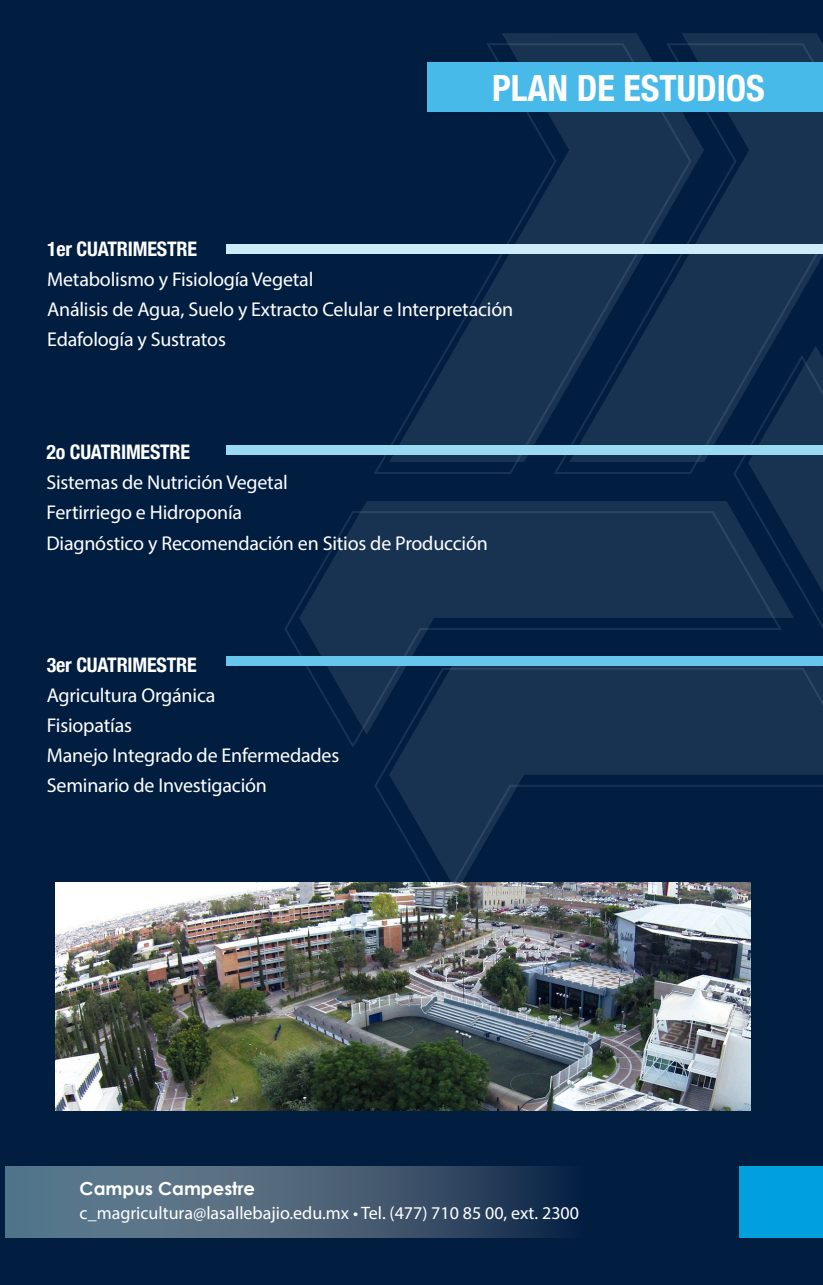
<style>
.page{position:relative;width:823px;height:1285px;background:#fff}
.page>*{position:absolute;margin:0;border:0;box-sizing:border-box;transform-origin:0 0}
.t1{font:700 condensed 36px "Helvetica Neue";color:#fff}
.t2{font:20px/30px "Myriad Pro";letter-spacing:-.01em;color:#fff}
.t3{font:700 condensed 20px "Helvetica Neue";letter-spacing:-.01em;color:#fff}
.t4{font:18px "Myriad Pro";color:#fff}
.t5{font:700 18px "Century Gothic";color:#fff}
</style>
<div class="page">
<div style="left:1px;top:1px;width:822px;height:1283px;background:#011e41"></div>
<div style="left:362px;top:501px;width:369px;height:9px;background:#183352"></div>
<svg style="left:502px;top:33px;width:202px;height:10px;fill:#183352"></svg>
<svg style="left:693px;top:43px;width:130px;height:427px"></svg>
<svg style="left:284px;top:510px;width:448px;height:237px"></svg>
<svg style="left:732px;top:346px;width:91px;height:320px"></svg>
<svg style="left:372px;top:43px;width:321px;height:431px"></svg>
<svg style="left:373px;top:666px;width:450px;height:238px"></svg>
<div style="left:427px;top:63px;width:396px;height:49px;background:#47bae9"></div>
<svg style="left:5px;top:1166px;width:552px;height:71px;background:#476076"></svg>
<div style="left:740px;top:1165px;width:83px;height:72px;background:#00a0df"></div>
<img style="left:56px;top:882px;width:694px;height:228px">
<div style="left:226px;top:244px;width:597px;height:9px;background:#ccecf9"></div>
<div style="left:226px;top:445px;width:597px;height:9px;background:#99d9f2"></div>
<div style="left:226px;top:656px;width:597px;height:9px;background:#66c6ec"></div>
<h1 class="t1" style="left:492px;top:59px;width:274px">PLAN DE ESTUDIOS</h1>
<p class="t3" style="left:47px;top:232px;width:151px">1er CUATRIMESTRE</p>
<p class="t2" style="left:47px;top:264px;width:468px">Metabolismo y Fisiología Vegetal<br>Análisis de Agua, Suelo y Extracto Celular e Interpretación<br>Edafología y Sustratos</p>
<p class="t3" style="left:46px;top:435px;width:145px">2o CUATRIMESTRE</p>
<p class="t2" style="left:46px;top:467px;width:443px">Sistemas de Nutrición Vegetal<br>Fertirriego e Hidroponía<br>Diagnóstico y Recomendación en Sitios de Producción</p>
<p class="t3" style="left:47px;top:648px;width:151px">3er CUATRIMESTRE</p>
<p class="t2" style="left:47px;top:680px;width:294px">Agricultura Orgánica<br>Fisiopatías<br>Manejo Integrado de Enfermedades<br>Seminario de Investigación</p>
<p class="t5" style="left:80px;top:1174px;width:177px">Campus Campestre</p>
<p class="t4" style="left:80px;top:1201px;width:501px">c_magricultura@lasallebajio.edu.mx • Tel. (477) 710 85 00, ext. 2300</p>
</div>
